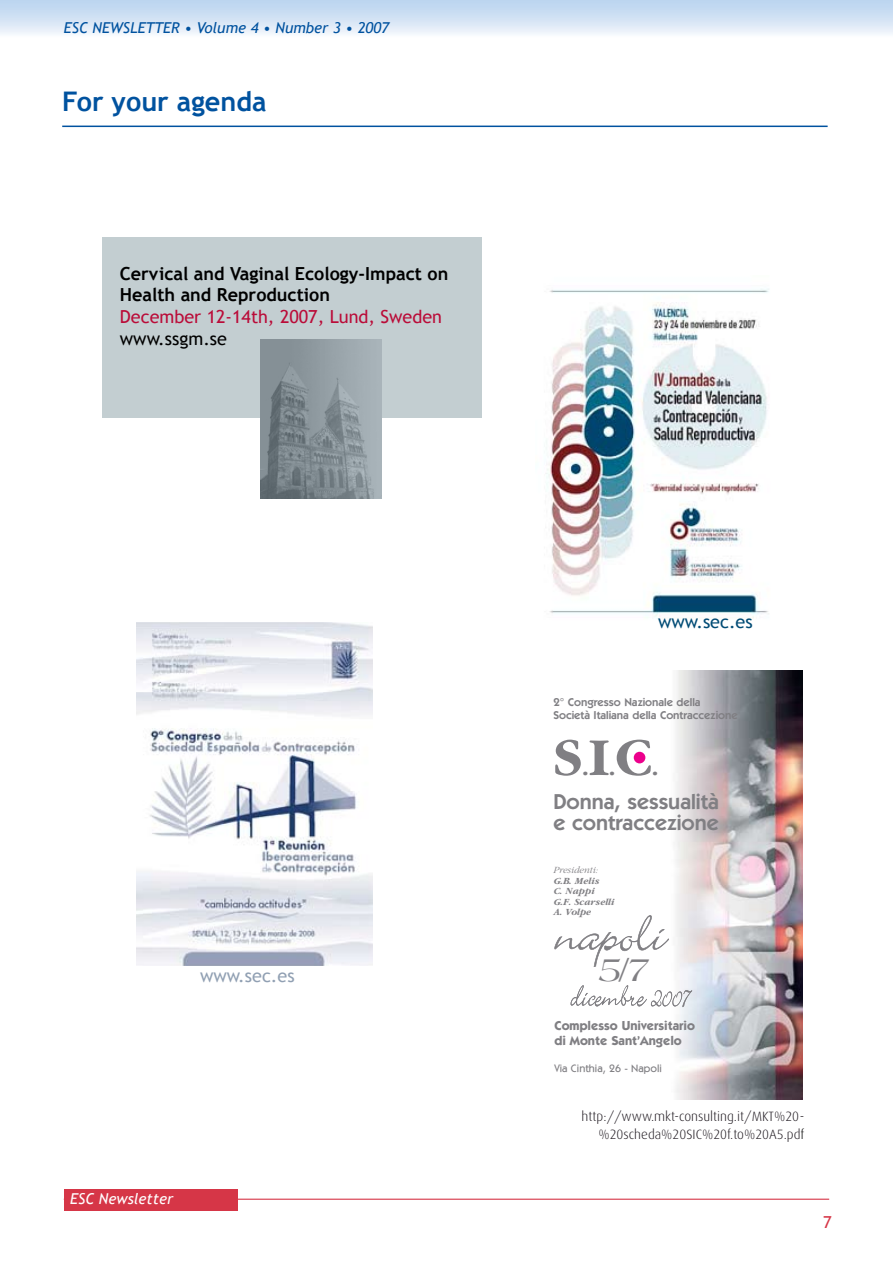
<style>
.page{position:relative;width:893px;height:1263px;background:#fff}
.page>*{position:absolute;margin:0;border:0;box-sizing:border-box;transform-origin:0 0}
.t1{font:700 55.2px "Garamond";color:#807f83}
.t2{font:italic 35.1px "Americana";color:#807f83}
.t3{font:700 27px "Trebuchet MS";color:#00529f}
.t4{font:700 23.7px "Garamond";color:#807f83}
.t5{font:600 21.6px/21px "Itc Kabel";color:#807f83}
.t6{font:700 18px/21.6px "Trebuchet MS";color:#000}
.t7{font:18px "Trebuchet MS";color:#ba0b38}
.t8{font:18px "Trebuchet MS";color:#000}
.t9{font:18px "Trebuchet MS";color:#91a0b3}
.t10{font:18px "Trebuchet MS";color:#004b75}
.t11{font:16.5px "Trebuchet MS";color:#d63647}
.t12{font:italic 15px "Trebuchet MS";color:#00529f}
.t13{font:italic 15px "Trebuchet MS";color:#fff}
.t14{font:300 13.5px/18px "Dax";color:#19131a;text-align:right}
.t15{font:700 12.9px/15.6px "Itc Kabel";color:#807f83}
.t16{font:600 11.4px/13.6px "Itc Kabel";color:#807f83}
.t17{font:500 10.8px "Itc Kabel";color:#807f83}
.t18{font:italic 700 9.75px/10.5px "Garamond";color:#807f83}
.t19{font:italic 300 9.75px "Garamond";color:#807f83}
.s1{color:#000}
</style>
<div class="page">
<hr style="left:64px;top:1198px;width:765px;height:2px;background:#d63647">
<svg style="left:0;top:0;width:893px;height:34px;background:#d2e2f4"></svg>
<div style="left:64px;top:1189px;width:173px;height:21px;background:#d63647"></div>
<div style="left:102px;top:237px;width:380px;height:180px;background:#c3ced1"></div>
<img style="left:260px;top:340px;width:122px;height:158px">
<img style="left:136px;top:622px;width:237px;height:343px">
<img style="left:546px;top:288px;width:223px;height:331px">
<img style="left:633px;top:670px;width:169px;height:429px">
<hr style="left:547px;top:669px;width:1px;height:430px;background:#ec008c">
<div style="left:634px;top:752px;width:11px;height:11px;background:#ec008c;border-radius:50%"></div>
<svg style="left:554px;top:915px;width:115px;height:52px"></svg>
<svg style="left:570px;top:985px;width:122px;height:22px"></svg>
<hr style="left:62px;top:126px;width:766px;height:1px;background:#00529f">
<p class="t12" style="left:64px;top:19px;width:69px">ESC Newslette</p>
<p class="t12" style="left:171px;top:19px;width:219px">r • Volume 4 • Number 3 • 2007</p>
<h3 class="t3" style="left:62px;top:85px;width:206px">For your agenda</h3>
<h3 class="t6" style="left:120px;top:262px;width:330px">Cervical and Vaginal Ecology-Impact on<br>Health and Reproduction</h3>
<h3 class="t7" style="left:120px;top:306px;width:324px">December 12-14th, 2007, Lund, Sweden</h3>
<h3 class="t8" style="left:120px;top:328px;width:109px">www.ssgm.se</h3>
<h3 class="t9" style="left:200px;top:965px;width:96px">www.sec.es</h3>
<p class="t13" style="left:70px;top:1190px;width:105px">ESC Newsletter</p>
<h3 class="t10" style="left:658px;top:611px;width:96px">www.sec.es</h3>
<p class="t16" style="left:553px;top:695px;width:186px">2° Congresso Nazionale della<br>Società Italiana della Contraccezione</p>
<h1 class="t1" style="left:554px;top:728px;width:100px">SIC</h1>
<h3 class="t4" style="left:582px;top:755px;width:8px">.</h3>
<h3 class="t4" style="left:609px;top:755px;width:8px">.</h3>
<h3 class="t4" style="left:652px;top:755px;width:8px">.</h3>
<h3 class="t5" style="left:553px;top:791px;width:167px">Donna, sessualità e contraccezione</h3>
<p class="t19" style="left:553px;top:865px;width:46px">Presidenti:</p>
<p class="t18" style="left:553px;top:875px;width:62px">G.B. Melis<br>C. Nappi<br>G.F. Scarselli<br>A. Volpe</p>
<h2 class="t2" style="left:599px;top:950px;width:52px">5/7</h2>
<p class="t15" style="left:554px;top:1017px;width:142px">Complesso Universitario di Monte Sant’Angelo</p>
<p class="t17" style="left:554px;top:1062px;width:109px">Via Cinthia, 26 - Napoli</p>
<p class="t14" style="left:581px;top:1107px;width:224px">http://www.mkt-consulting.it/MKT%20- %20scheda%20SIC%20f.to%20A5.pd<span class="s1">f</span></p>
<p class="t11" style="left:823px;top:1213px;width:10px">7</p>
</div>
